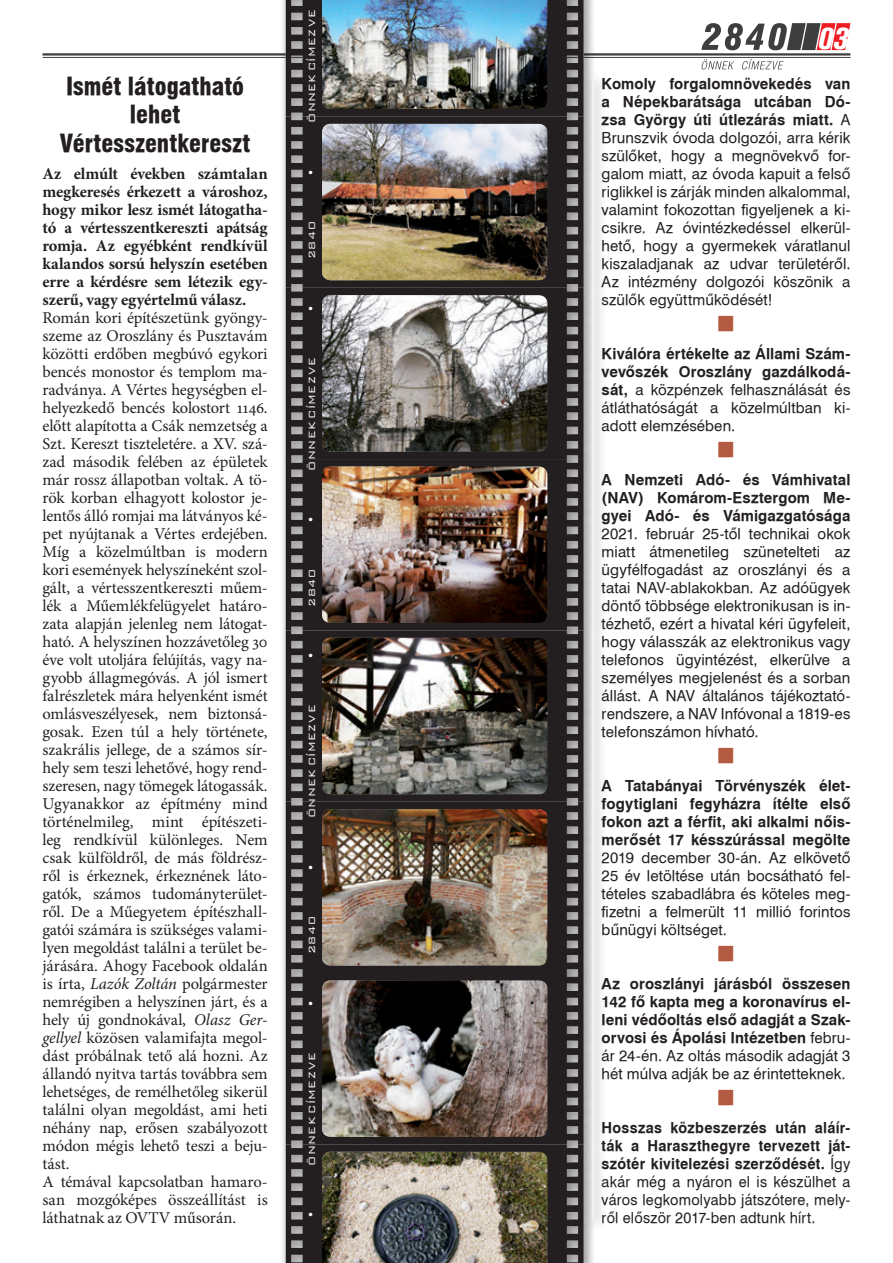
<style>
.page{position:relative;width:893px;height:1263px;background:#fff}
.page>*{position:absolute;margin:0;border:0;box-sizing:border-box;transform-origin:0 0}
.t1{font:italic 700 30px "Akzidenz Grotesk Cn X PFL";color:#fff}
.t2{font:24px/28.8px "Swiss 721 Blk Cn PFL";letter-spacing:.005em;color:#231f20;text-align:center}
.t3{font:16.5px/18px "Minion Pro";letter-spacing:-.01em;color:#231f20}
.t4{font:700 16.5px/18px "Minion Pro";letter-spacing:-.01em;color:#231f20;text-align:justify}
.t5{font:15px/18px "Swiss 721 PFL";letter-spacing:.01em;color:#231f20;text-align:justify}
.t6{font:700 15px/18px "Swiss 721 PFL";letter-spacing:.01em;color:#231f20;text-align:justify}
.t7{font:15px/18px "Swiss 721 PFL";letter-spacing:.01em;color:#231f20;text-align:justify;scale:.96 1}
.t8{font:300 12px "Bank Gothic";letter-spacing:.03em;color:#fff}
.t9{font:300 12px "Bank Gothic";letter-spacing:.05em;color:#fff}
.s1{font-style:italic}
.s2{font-weight:700}
.s3{font-weight:400}
</style>
<div class="page">
<div style="left:585px;top:71px;width:21px;height:1161px;background:#f2f2f2"></div>
<svg style="left:702px;top:23px;width:148px;height:27px"></svg>
<svg style="left:702px;top:59px;width:32px;height:10px"></svg>
<svg style="left:742px;top:59px;width:41px;height:10px"></svg>
<hr style="left:43px;top:53px;width:807px;height:3px;background:#3e3e3f">
<hr style="left:43px;top:57px;width:807px;height:1px;background:#3e3e3f">
<div style="left:280px;top:110px;width:316px;height:190px;background:#231f20;opacity:.33"></div>
<div style="left:280px;top:0;width:316px;height:129px;background:#231f20;opacity:.33"></div>
<div style="left:280px;top:282px;width:316px;height:189px;background:#231f20;opacity:.33"></div>
<div style="left:280px;top:453px;width:316px;height:190px;background:#231f20;opacity:.33"></div>
<div style="left:280px;top:624px;width:316px;height:190px;background:#231f20;opacity:.33"></div>
<div style="left:280px;top:796px;width:316px;height:189px;background:#231f20;opacity:.33"></div>
<div style="left:280px;top:967px;width:316px;height:189px;background:#231f20;opacity:.33"></div>
<div style="left:280px;top:1138px;width:316px;height:125px;background:#231f20;opacity:.33"></div>
<svg style="left:286px;top:116px;width:298px;height:172px;background:#373434"></svg>
<svg style="left:286px;top:288px;width:298px;height:171px;background:#363233"></svg>
<svg style="left:286px;top:459px;width:298px;height:171px;background:#363233"></svg>
<svg style="left:286px;top:630px;width:298px;height:172px;background:#373334"></svg>
<svg style="left:286px;top:802px;width:298px;height:171px;background:#373334"></svg>
<svg style="left:286px;top:973px;width:298px;height:171px;background:#363233"></svg>
<img style="left:322px;top:124px;width:225px;height:156px">
<svg style="left:286px;top:0;width:298px;height:116px;background:#363334"></svg>
<img style="left:322px;top:0;width:225px;height:109px">
<img style="left:322px;top:295px;width:225px;height:157px">
<img style="left:322px;top:466px;width:225px;height:157px">
<img style="left:322px;top:638px;width:225px;height:156px">
<img style="left:322px;top:809px;width:225px;height:156px">
<img style="left:322px;top:980px;width:225px;height:157px">
<svg style="left:286px;top:1144px;width:298px;height:119px;background:#383535"></svg>
<img style="left:322px;top:1152px;width:225px;height:111px">
<h2 class="t2" style="left:60px;top:71px;width:192px">Ismét látogatható lehet<br>Vértesszentkereszt</h2>
<p class="t4" style="left:43px;top:164px;width:227px">Az elmúlt években számtalan megkeresés érkezett a városhoz, hogy mikor lesz ismét látogatha&shy;tó a vértesszentkereszti apátság romja. Az egyébként rendkívül kalandos sorsú helyszín esetében erre a kérdésre sem létezik egy&shy;szerű, vagy egyértelmű válasz.</p>
<p class="t3" style="left:43px;top:308px;width:227px">Román kori építészetünk gyöngy&shy;szeme az Oroszlány és Pusztavám közötti erdőben megbúvó egykori bencés monostor és templom ma&shy;radványa. A Vértes hegységben el&shy;helyezkedő bencés kolostort 1146. előtt alapította a Csák nemzetség a Szt. Kereszt tiszteletére. a XV. szá&shy;zad második felében az épületek már rossz állapotban voltak. A tö&shy;rök korban elhagyott kolostor je&shy;lentős álló romjai ma látványos ké&shy;pet nyújtanak a Vértes erdejében.<br>Míg a közelmúltban is modern kori események helyszíneként szol&shy;gált, a vértesszentkereszti műem&shy;lék a Műemlékfelügyelet határo&shy;zata alapján jelenleg nem látogat&shy;ható. A helyszínen hozzávetőleg 30 éve volt utoljára felújítás, vagy na&shy;gyobb állagmegóvás. A jól ismert falrészletek mára helyenként ismét omlásveszélyesek, nem biztonsá&shy;gosak. Ezen túl a hely története, szakrális jellege, de a számos sír&shy;hely sem teszi lehetővé, hogy rend&shy;szeresen, nagy tömegek látogassák.<br>Ugyanakkor az építmény mind történelmileg, mint építészeti&shy;leg rendkívül különleges. Nem csak külföldről, de más földrész&shy;ről is érkeznek, érkeznének láto&shy;gatók, számos tudományterület&shy;ről. De a Műegyetem építészhall&shy;gatói számára is szükséges valami&shy;lyen megoldást találni a terület be&shy;járására. Ahogy Facebook oldalán is írta, <span class="s1">Lazók Zoltán</span> polgármester nemrégiben a helyszínen járt, és a hely új gondnokával, <span class="s1">Olasz Ger&shy;gellyel</span> közösen valamifajta megol&shy;dást próbálnak tető alá hozni. Az állandó nyitva tartás továbbra sem lehetséges, de remélhetőleg sikerül találni olyan megoldást, ami heti néhány nap, erősen szabályozott módon mégis lehető teszi a beju&shy;tást.<br>A témával kapcsolatban hamaro&shy;san mozgóképes összeállítást is láthatnak az OVTV műsorán.</p>
<p class="t8" style="left:303px;top:123px;width:115px;rotate:-90deg">ÖNNEK CÍMEZVE</p>
<p class="t9" style="left:303px;top:176px;width:9px;rotate:-90deg">•</p>
<p class="t9" style="left:303px;top:259px;width:39px;rotate:-90deg">2840</p>
<p class="t9" style="left:303px;top:312px;width:9px;rotate:-90deg">•</p>
<p class="t8" style="left:303px;top:470px;width:115px;rotate:-90deg">ÖNNEK CÍMEZVE</p>
<p class="t9" style="left:303px;top:523px;width:9px;rotate:-90deg">•</p>
<p class="t9" style="left:303px;top:607px;width:39px;rotate:-90deg">2840</p>
<p class="t9" style="left:303px;top:659px;width:9px;rotate:-90deg">•</p>
<p class="t8" style="left:303px;top:818px;width:115px;rotate:-90deg">ÖNNEK CÍMEZVE</p>
<p class="t9" style="left:303px;top:871px;width:9px;rotate:-90deg">•</p>
<p class="t9" style="left:303px;top:954px;width:39px;rotate:-90deg">2840</p>
<p class="t9" style="left:303px;top:1007px;width:9px;rotate:-90deg">•</p>
<p class="t8" style="left:303px;top:1166px;width:115px;rotate:-90deg">ÖNNEK CÍMEZVE</p>
<p class="t9" style="left:303px;top:1218px;width:9px;rotate:-90deg">•</p>
<h1 class="t1" style="left:817px;top:20px;width:33px">03</h1>
<p class="t5" style="left:602px;top:74px;width:250px"><span class="s2">Komoly forgalomnövekedés van a Népekbarátsága utcában Dó&shy;zsa György úti útlezárás miatt.</span> A Brunszvik óvoda dolgozói, arra kérik szülőket, hogy a megnövekvő for&shy;galom miatt, az óvoda kapuit a felső riglikkel is zárják minden alkalommal, valamint fokozottan figyeljenek a ki&shy;csikre. Az óvintézkedéssel elkerül&shy;hető, hogy a gyermekek váratlanul kiszaladjanak az udvar területéről.<br>Az intézmény dolgozói köszönik a szülők együttműködését!</p>
<p class="t5" style="left:602px;top:344px;width:250px"><span class="s2">Kiválóra értékelte az Állami Szám&shy;vevőszék Oroszlány gazdálkodá&shy;sát,</span> a közpénzek felhasználását és átláthatóságát a közelmúltban ki&shy;adott elemzésében.</p>
<p class="t6" style="left:602px;top:470px;width:250px">A Nemzeti Adó- és Vámhivatal (NAV) Komárom-Esztergom Me&shy;gyei Adó- és Vámigazgatósága</p>
<p class="t5" style="left:602px;top:524px;width:250px">2021. február 25-től technikai okok miatt átmenetileg szünetelteti az ügyfélfogadást az oroszlányi és a tatai NAV-ablakokban. Az adóügyek döntő többsége elektronikusan is in&shy;tézhető, ezért a hivatal kéri ügyfeleit, hogy válasszák az elektronikus vagy telefonos ügyintézést, elkerülve a személyes megjelenést és a sorban állást. A NAV általános tájékoztató&shy;rendszere, a NAV Infóvonal a 1819-es telefonszámon hívható.</p>
<p class="t6" style="left:602px;top:776px;width:250px">A Tatabányai Törvényszék élet&shy;fogytiglani fegyházra ítélte első fokon azt a férfit, aki alkalmi nőis&shy;merősét 17 késszúrással megölte</p>
<p class="t5" style="left:602px;top:848px;width:250px">2019 december 30-án. Az elkövető 25 év letöltése után bocsátható fel&shy;tételes szabadlábra és köteles meg&shy;fizetni a felmerült 11 millió forintos bűnügyi költséget.</p>
<p class="t6" style="left:602px;top:974px;width:250px">Az oroszlányi járásból összesen 142 fő kapta meg a koronavírus el&shy;leni védőoltás első adagját a Szak&shy;orvosi és Ápolási Intézetben <span class="s3">febru&shy;ár 24-én. Az oltás második adagját 3 hét múlva adják be az érintetteknek.</span></p>
<p class="t7" style="left:602px;top:1118px;width:261px"><span class="s2">Hosszas közbeszerzés után aláír&shy;ták a Haraszthegyre tervezett ját&shy;szótér kivitelezési szerződését.</span> Így akár még a nyáron el is készülhet a város legkomolyabb játszótere, mely&shy;ről először 2017-ben adtunk hírt.</p>
</div>
